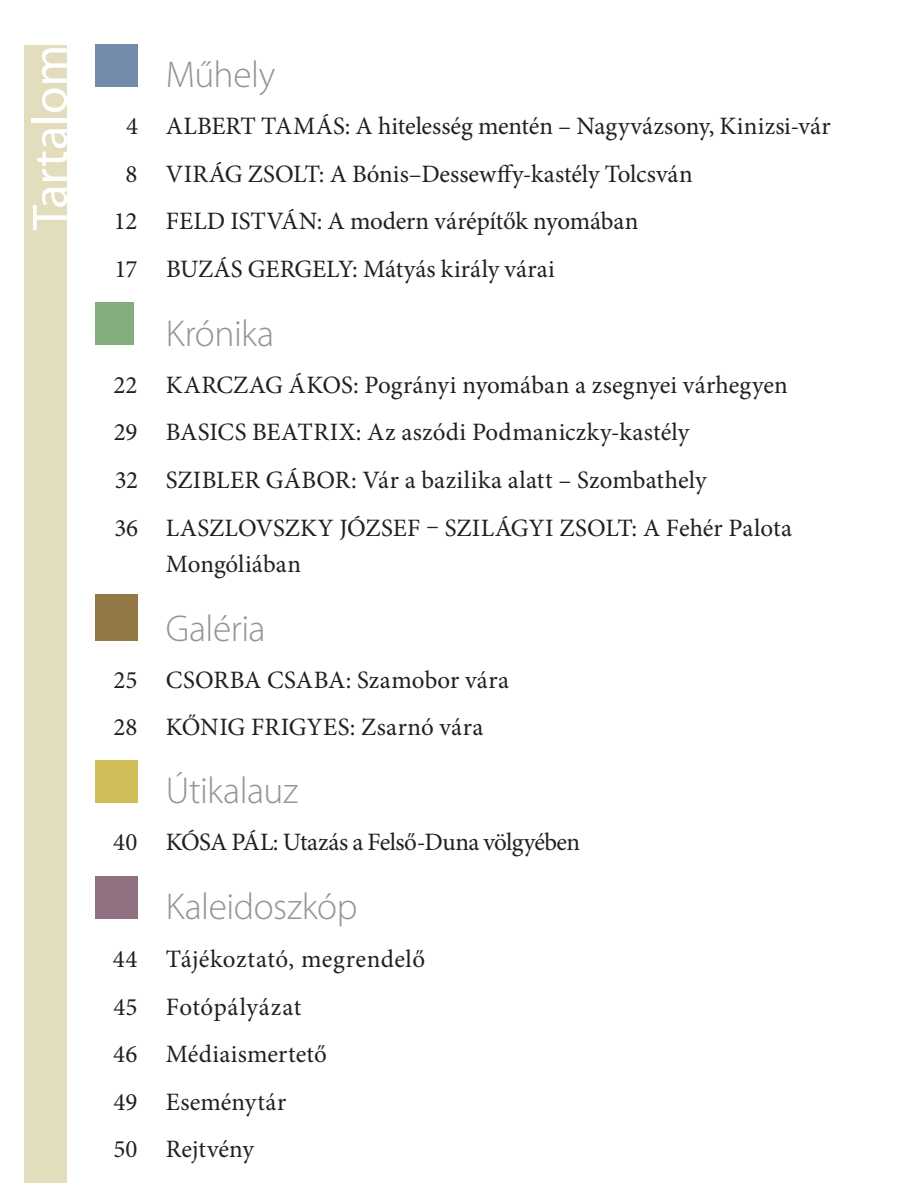
<style>
.page{position:relative;width:899px;height:1183px;background:#fff}
.page>*{position:absolute;margin:0;border:0;box-sizing:border-box;transform-origin:0 0}
.t1{font:50px "Myriad Pro";color:#fff}
.t2{font:300 37.5px "Myriad Pro";letter-spacing:-.01em;color:#939598}
.t3{font:25px/47.5px "Minion Pro";color:#231f20}
.t4{font:25px "Minion Pro";letter-spacing:-.025em;color:#231f20}
</style>
<div class="page">
<div style="left:95px;top:875px;width:43px;height:43px;background:#917082"></div>
<div style="left:95px;top:759px;width:43px;height:43px;background:#d1bd57"></div>
<div style="left:95px;top:594px;width:43px;height:47px;background:#937846"></div>
<div style="left:95px;top:44px;width:43px;height:43px;background:#728baa"></div>
<div style="left:95px;top:302px;width:38px;height:43px;background:#82ae7b"></div>
<div style="left:24px;top:45px;width:43px;height:1137px;background:#e2debd"></div>
<h1 class="t1" style="left:19px;top:230px;width:187px;rotate:-90deg">Tartalom</h1>
<h2 class="t2" style="left:166px;top:52px;width:111px">Műhely</h2>
<p class="t3" style="left:126px;top:102px;width:706px">4 Albert Tamás: A hitelesség mentén – Nagyvázsony, Kinizsi-vár</p>
<p class="t3" style="left:126px;top:150px;width:568px">8 Virág Zsolt: A Bónis–Dessewffy-kastély Tolcsván</p>
<p class="t3" style="left:114px;top:198px;width:526px">12 Feld István: A modern várépítők nyomában</p>
<p class="t3" style="left:115px;top:245px;width:442px">17 Buzás Gergely: Mátyás király várai</p>
<h2 class="t2" style="left:166px;top:310px;width:110px">Krónika</h2>
<p class="t3" style="left:113px;top:361px;width:680px">22 Karczag Ákos: Pogrányi nyomában a zsegnyei várhegyen 29 Basics Beatrix: Az aszódi Podmaniczky-kastély<br>32 Szibler Gábor: Vár a bazilika alatt – Szombathely<br>36 Laszlovszky József – Szilágyi Zsolt: A Fehér Palota</p>
<p class="t3" style="left:166px;top:540px;width:137px">Mongóliában</p>
<h2 class="t2" style="left:166px;top:605px;width:101px">Galéria</h2>
<p class="t3" style="left:113px;top:656px;width:397px">25 Csorba Csaba: Szamobor vára<br>28 Kőnig Frigyes: Zsarnó vára</p>
<h2 class="t2" style="left:166px;top:768px;width:134px">Útikalauz</h2>
<p class="t4" style="left:113px;top:825px;width:468px">40 Kósa pál: Utazás a Felső-Duna völgyében</p>
<h2 class="t2" style="left:166px;top:884px;width:193px">Kaleidoszkóp</h2>
<p class="t3" style="left:113px;top:935px;width:314px">44 Tájékoztató, megrendelő<br>45 Fotópályázat<br>46 Médiaismertető<br>49 Eseménytár<br>50 Rejtvény</p>
</div>
